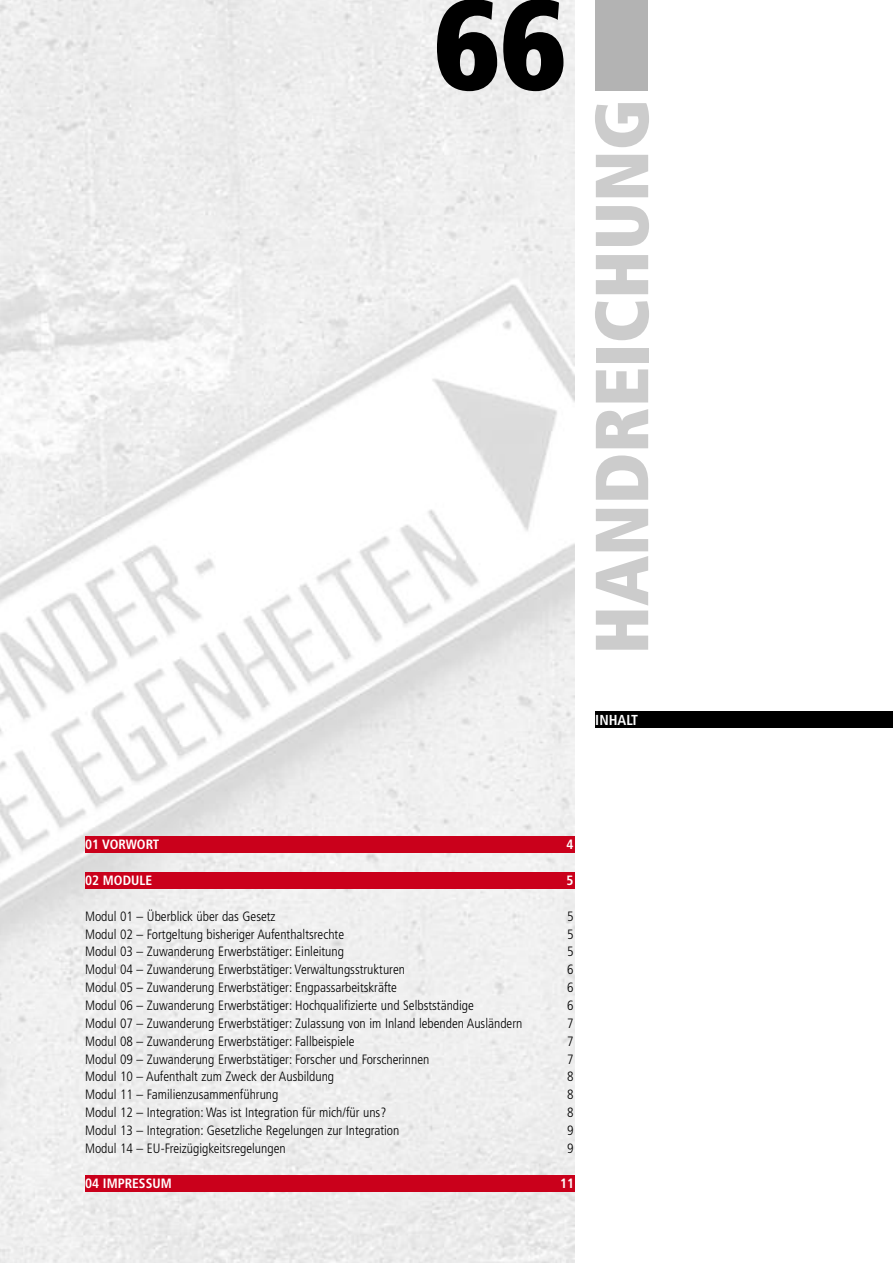
<style>
.page{position:relative;width:893px;height:1263px;background:#fff}
.page>*{position:absolute;margin:0;border:0;box-sizing:border-box;transform-origin:0 0}
.t1{font:900 condensed 127.5px "Frutiger";color:#000}
.t2{font:900 condensed 75px "Frutiger";color:#ccc}
.t3{font:700 condensed 14.4px "Frutiger";color:#fff}
.t4{font:300 condensed 13.5px "Frutiger";color:#000}
.t5{font:700 condensed 13.5px "Frutiger";color:#fff}
</style>
<div class="page">
<img style="left:0;top:0;width:574px;height:1263px">
<div style="left:85px;top:837px;width:489px;height:16px;background:#ca001b"></div>
<div style="left:85px;top:872px;width:489px;height:16px;background:#ca001b"></div>
<div style="left:595px;top:712px;width:298px;height:16px;background:#000"></div>
<div style="left:595px;top:0;width:53px;height:91px;background:#b3b3b3"></div>
<div style="left:85px;top:1175px;width:489px;height:17px;background:#ca001b"></div>
<h1 class="t1" style="left:434px;top:-6px;width:134px">66</h1>
<h2 class="t2" style="left:592px;top:654px;width:557px;rotate:-90deg">HANDREICHUNG</h2>
<p class="t3" style="left:595px;top:714px;width:44px">INHALT</p>
<p class="t5" style="left:85px;top:839px;width:76px">01 VORWORT</p>
<p class="t5" style="left:567px;top:839px;width:9px">4</p>
<p class="t5" style="left:85px;top:875px;width:69px">02 MODULE</p>
<p class="t5" style="left:567px;top:875px;width:9px">5</p>
<p class="t4" style="left:85px;top:911px;width:192px">Modul 01 – Überblick über das Gesetz</p>
<p class="t4" style="left:567px;top:911px;width:8px">5</p>
<p class="t4" style="left:85px;top:928px;width:261px">Modul 02 – Fortgeltung bisheriger Aufenthaltsrechte</p>
<p class="t4" style="left:567px;top:928px;width:8px">5</p>
<p class="t4" style="left:85px;top:946px;width:260px">Modul 03 – Zuwanderung Erwerbstätiger: Einleitung</p>
<p class="t4" style="left:567px;top:946px;width:8px">5</p>
<p class="t4" style="left:85px;top:964px;width:322px">Modul 04 – Zuwanderung Erwerbstätiger: Verwaltungsstrukturen</p>
<p class="t4" style="left:567px;top:964px;width:8px">6</p>
<p class="t4" style="left:85px;top:982px;width:313px">Modul 05 – Zuwanderung Erwerbstätiger: Engpassarbeitskräfte</p>
<p class="t4" style="left:567px;top:982px;width:8px">6</p>
<p class="t4" style="left:85px;top:1000px;width:390px">Modul 06 – Zuwanderung Erwerbstätiger: Hochqualifizierte und Selbstständige</p>
<p class="t4" style="left:567px;top:1000px;width:8px">6</p>
<p class="t4" style="left:85px;top:1018px;width:439px">Modul 07 – Zuwanderung Erwerbstätiger: Zulassung von im Inland lebenden Ausländern</p>
<p class="t4" style="left:567px;top:1018px;width:8px">7</p>
<p class="t4" style="left:85px;top:1035px;width:271px">Modul 08 – Zuwanderung Erwerbstätiger: Fallbeispiele</p>
<p class="t4" style="left:567px;top:1035px;width:8px">7</p>
<p class="t4" style="left:85px;top:1053px;width:346px">Modul 09 – Zuwanderung Erwerbstätiger: Forscher und Forscherinnen</p>
<p class="t4" style="left:567px;top:1053px;width:8px">7</p>
<p class="t4" style="left:85px;top:1071px;width:251px">Modul 10 – Aufenthalt zum Zweck der Ausbildung</p>
<p class="t4" style="left:567px;top:1071px;width:8px">8</p>
<p class="t4" style="left:85px;top:1089px;width:195px">Modul 11 – Familienzusammenführung</p>
<p class="t4" style="left:567px;top:1089px;width:8px">8</p>
<p class="t4" style="left:85px;top:1107px;width:303px">Modul 12 – Integration: Was ist Integration für mich/für uns?</p>
<p class="t4" style="left:567px;top:1107px;width:8px">8</p>
<p class="t4" style="left:85px;top:1125px;width:316px">Modul 13 – Integration: Gesetzliche Regelungen zur Integration</p>
<p class="t4" style="left:567px;top:1125px;width:8px">9</p>
<p class="t4" style="left:85px;top:1142px;width:202px">Modul 14 – EU-Freizügigkeitsregelungen</p>
<p class="t4" style="left:567px;top:1142px;width:8px">9</p>
<p class="t5" style="left:85px;top:1178px;width:88px">04 IMPRESSUM</p>
<p class="t5" style="left:560px;top:1178px;width:16px">11</p>
</div>
